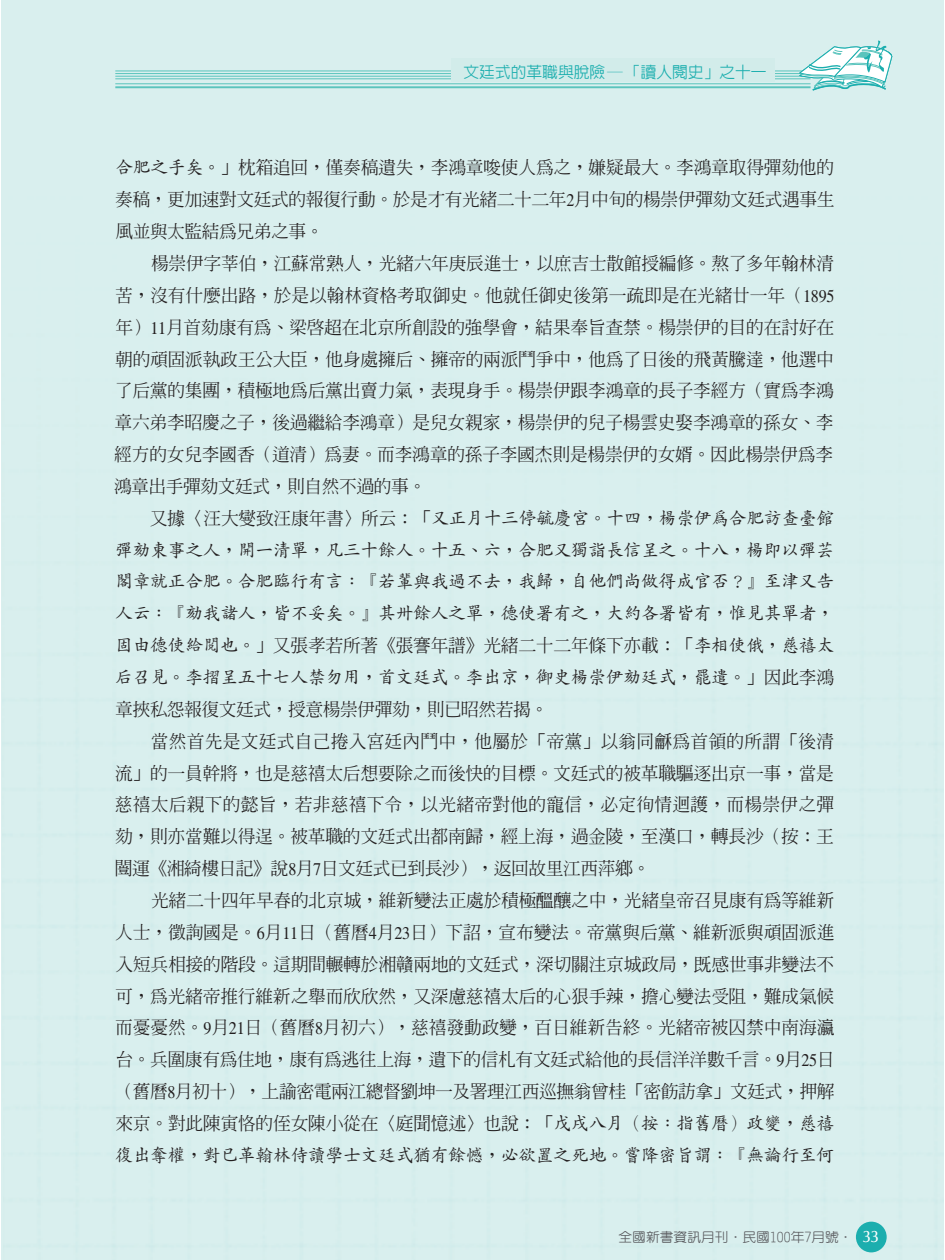
<style>
.page{position:relative;width:945px;height:1260px;background:#fff}
.page>*{position:absolute;margin:0;border:0;box-sizing:border-box;transform-origin:0 0}
.t1{font:17.85px/31.8px "AR Ming B5 Medium E Ten B5 H";letter-spacing:-.02em;color:#231f20;text-align:justify}
.t2{font:17.85px/31.8px "AR Kai B5 Medium E Ten B5 H";letter-spacing:-.02em;color:#231f20;text-align:justify}
.t3{font:17.85px "AR Ming B5 Medium E Ten B5 H";letter-spacing:.01em;color:#231f20}
.t4{font:15.75px "AR New Hei B5 Medium E Ten B5 H";color:#1baeae}
.t5{font:13.12px "AR Yuan B5 Medium E Ten B5 H";color:#5a5b5f;scale:1.05 1}
.s1{font-family:"AR Kai B5 Medium E Ten B5 H"}
.s2{font-family:"Times"}
.s3{font-family:"AR Ming B5 Medium E Ten B5 H"}
.s4{font-family:"CG Omega";font-size:16.62px;color:#fff}
</style>
<div class="page">
<div style="left:1px;top:0;width:943px;height:1260px;background:#d9efee"></div>
<hr style="left:115px;top:71px;width:696px;height:1px;background:#5ac4bd">
<hr style="left:115px;top:73px;width:696px;height:1px;background:#5ac4bd">
<hr style="left:115px;top:76px;width:696px;height:1px;background:#5ac4bd">
<hr style="left:115px;top:79px;width:696px;height:1px;background:#5ac4bd">
<hr style="left:115px;top:83px;width:696px;height:1px;background:#5ac4bd">
<hr style="left:115px;top:86px;width:696px;height:2px;background:#5ac4bd">
<svg style="left:799px;top:40px;width:94px;height:52px"></svg>
<div style="left:452px;top:58px;width:323px;height:23px;background:#d2ecea"></div>
<p class="t4" style="left:464px;top:66px;width:305px">文廷式的革職與脫險─「讀人閱史」之十一</p>
<p class="t1" style="left:115px;top:154px;width:721px"><span class="s1">合肥之手矣。</span>」枕箱追回，僅奏稿遺失，李鴻章唆使人為之，嫌疑最大。李鴻章取得彈劾他的奏稿，更加速對文廷式的報復行動。於是才有光緒二十二年<span class="s2">2</span>月中旬的楊崇伊彈劾文廷式遇事生風並與太監結為兄弟之事。</p>
<p class="t1" style="left:114px;top:250px;width:722px;text-indent:37px">楊崇伊字莘伯，江蘇常熟人，光緒六年庚辰進士，以庶吉士散館授編修。熬了多年翰林清苦，沒有什麼出路，於是以翰林資格考取御史。他就任御史後第一疏即是在光緒廿一年（<span class="s2">1895</span>年）<span class="s2">11</span>月首劾康有為、梁啟超在北京所創設的強學會，結果奉旨查禁。楊崇伊的目的在討好在朝的頑固派執政王公大臣，他身處擁后、擁帝的兩派鬥爭中，他為了日後的飛黃騰達，他選中了后黨的集團，積極地為后黨出賣力氣，表現身手。楊崇伊跟李鴻章的長子李經方（實為李鴻章六弟李昭慶之子，後過繼給李鴻章）是兒女親家，楊崇伊的兒子楊雲史娶李鴻章的孫女、李經方的女兒李國香（道清）為妻。而李鴻章的孫子李國杰則是楊崇伊的女婿。因此楊崇伊為李鴻章出手彈劾文廷式，則自然不過的事。</p>
<p class="t2" style="left:115px;top:505px;width:721px;text-indent:35px"><span class="s3">又據〈汪大燮致汪康年書〉所云：「</span>又正月十三停毓慶宮。十四，楊崇伊為合肥訪查臺館彈劾東事之人，開一清單，凡三十餘人。十五、六，合肥又獨詣長信呈之。十八，楊即以彈芸閣章就正合肥。合肥臨行有言：『若輩與我過不去，我歸，自他們尚做得成官否？』至津又告人云：『劾我諸人，皆不妥矣。』其卅餘人之單，德使署有之，大約各署皆有，惟見其單者，</p>
<p class="t1" style="left:115px;top:632px;width:721px"><span class="s1">固由德使給閱也。」</span>又張孝若所著《張謇年譜》光緒二十二年條下亦載：「<span class="s1">李相使俄，慈禧太</span></p>
<p class="t2" style="left:115px;top:664px;width:721px">后召見。李摺呈五十七人禁勿用，首文廷式。李出京，御史楊崇伊劾廷式，罷遣。<span class="s3">」因此李鴻</span></p>
<p class="t1" style="left:115px;top:696px;width:435px">章挾私怨報復文廷式，授意楊崇伊彈劾，則已昭然若揭。</p>
<p class="t3" style="left:151px;top:734px;width:685px">當然首先是文廷式自己捲入宮廷內鬥中，他屬於「帝黨」以翁同龢為首領的所謂「後清</p>
<p class="t1" style="left:115px;top:759px;width:720px">流」的一員幹將，也是慈禧太后想要除之而後快的目標。文廷式的被革職驅逐出京一事，當是</p>
<p class="t3" style="left:115px;top:798px;width:721px">慈禧太后親下的懿旨，若非慈禧下令，以光緒帝對他的寵信，必定徇情迴護，而楊崇伊之彈</p>
<p class="t1" style="left:115px;top:823px;width:720px">劾，則亦當難以得逞。被革職的文廷式出都南歸，經上海，過金陵，至漢口，轉長沙（按：王</p>
<p class="t1" style="left:115px;top:855px;width:537px">闓運《湘綺樓日記》說<span class="s2">8</span>月<span class="s2">7</span>日文廷式已到長沙），返回故里江西萍鄉。</p>
<p class="t1" style="left:151px;top:887px;width:685px">光緒二十四年早春的北京城，維新變法正處於積極醞釀之中，光緒皇帝召見康有為等維新</p>
<p class="t1" style="left:115px;top:919px;width:721px">人士，徵詢國是。<span class="s2">6</span>月<span class="s2">11</span>日（舊曆<span class="s2">4</span>月<span class="s2">23</span>日）下詔，宣布變法。帝黨與后黨、維新派與頑固派進</p>
<p class="t1" style="left:116px;top:950px;width:720px">入短兵相接的階段。這期間輾轉於湘贛兩地的文廷式，深切關注京城政局，既感世事非變法不</p>
<p class="t1" style="left:115px;top:982px;width:721px">可，為光緒帝推行維新之舉而欣欣然，又深慮慈禧太后的心狠手辣，擔心變法受阻，難成氣候</p>
<p class="t1" style="left:115px;top:1014px;width:721px">而憂憂然。<span class="s2">9</span>月<span class="s2">21</span>日（舊曆<span class="s2">8</span>月初六），慈禧發動政變，百日維新告終。光緒帝被囚禁中南海瀛</p>
<p class="t1" style="left:115px;top:1046px;width:721px">台。兵圍康有為住地，康有為逃往上海，遺下的信札有文廷式給他的長信洋洋數千言。<span class="s2">9</span>月<span class="s2">25</span>日</p>
<p class="t1" style="left:115px;top:1078px;width:721px">（舊曆<span class="s2">8</span>月初十），上諭密電兩江總督劉坤一及署理江西巡撫翁曾桂「密飭訪拿」文廷式，押解</p>
<p class="t1" style="left:115px;top:1110px;width:720px">來京。對此陳寅恪的侄女陳小從在〈庭聞憶述〉也說：「<span class="s1">戊戌八月（按：指舊曆）政變，慈禧</span></p>
<p class="t2" style="left:115px;top:1142px;width:720px">復出奪權，對已革翰林侍讀學士文廷式猶有餘憾，必欲置之死地。嘗降密旨謂：『無論行至何</p>
<p class="t5" style="left:618px;top:1232px;width:250px">全國新書資訊月刊．民國100年7月號． <span class="s4">33</span></p>
</div>
